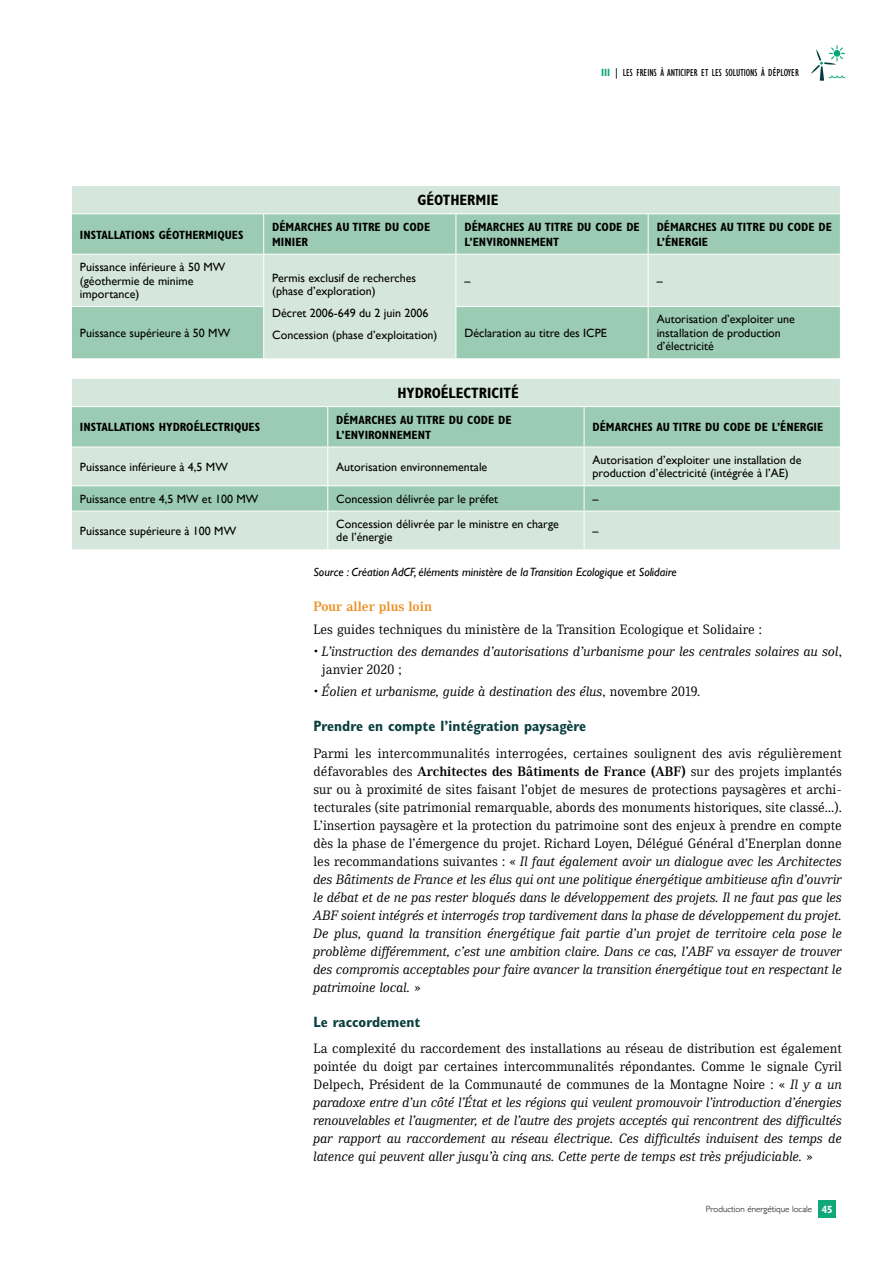
<style>
.page{position:relative;width:893px;height:1263px;background:#fff}
.page>*{position:absolute;margin:0;border:0;box-sizing:border-box;transform-origin:0 0}
.t1{font:700 condensed 15px "Gill Sans";color:#0b3e3e}
.t2{font:700 condensed 15px "Gill Sans";color:#000}
.t3{font:italic 13.5px/18px "Skopex Serif";color:#000;text-align:justify}
.t4{font:13.5px "Skopex Serif";color:#000}
.t5{font:700 13.5px "Skopex Serif";color:#ed8e22}
.t6{font:12px/13.5px "Gill Sans";color:#000}
.t7{font:700 condensed 12px "Gill Sans";color:#000}
.t8{font:italic 12px "Gill Sans";color:#000}
.t9{font:condensed 10.5px "Gill Sans";color:#000}
.t10{font:700 condensed 10.5px "Gill Sans";color:#fff}
.t11{font:300 9px "Gill Sans";color:#000}
.s1{font-weight:700;color:#0ea879}
.s2{font-style:normal}
.s3{font-weight:700;font-style:normal}
</style>
<div class="page">
<div style="left:72px;top:186px;width:768px;height:27px;background:#d5e7dc"></div>
<svg style="left:72px;top:214px;width:768px;height:144px;background:#b5d7c5"></svg>
<hr style="left:263px;top:214px;width:1px;height:40px;background:#fff">
<hr style="left:456px;top:214px;width:1px;height:40px;background:#fff">
<hr style="left:648px;top:214px;width:1px;height:40px;background:#fff">
<hr style="left:648px;top:255px;width:1px;height:51px;background:#fff">
<hr style="left:648px;top:307px;width:1px;height:51px;background:#fff">
<hr style="left:71px;top:254px;width:193px;height:1px;background:#fff">
<hr style="left:456px;top:254px;width:192px;height:1px;background:#fff">
<hr style="left:648px;top:254px;width:193px;height:1px;background:#fff">
<hr style="left:71px;top:306px;width:193px;height:1px;background:#fff">
<hr style="left:456px;top:306px;width:192px;height:1px;background:#fff">
<hr style="left:648px;top:306px;width:193px;height:1px;background:#fff">
<hr style="left:264px;top:254px;width:192px;height:1px;background:#fff">
<hr style="left:263px;top:255px;width:1px;height:51px;background:#fff">
<hr style="left:456px;top:255px;width:1px;height:51px;background:#fff">
<hr style="left:263px;top:307px;width:1px;height:51px;background:#fff">
<hr style="left:456px;top:307px;width:1px;height:51px;background:#fff">
<div style="left:72px;top:379px;width:768px;height:170px;background:#d5e7dc"></div>
<svg style="left:72px;top:407px;width:768px;height:104px;background:#b1d5c2"></svg>
<hr style="left:327px;top:407px;width:1px;height:40px;background:#fff">
<hr style="left:584px;top:407px;width:1px;height:40px;background:#fff">
<hr style="left:327px;top:447px;width:1px;height:38px;background:#fff">
<hr style="left:584px;top:447px;width:1px;height:38px;background:#fff">
<svg style="left:584px;top:486px;width:1px;height:25px"></svg>
<hr style="left:584px;top:511px;width:1px;height:38px;background:#fff">
<hr style="left:71px;top:447px;width:257px;height:1px;background:#fff">
<hr style="left:328px;top:447px;width:256px;height:1px;background:#fff">
<hr style="left:584px;top:447px;width:257px;height:1px;background:#fff">
<hr style="left:328px;top:485px;width:256px;height:1px;background:#fff">
<hr style="left:584px;top:485px;width:257px;height:1px;background:#fff">
<hr style="left:71px;top:511px;width:257px;height:1px;background:#fff">
<hr style="left:328px;top:511px;width:256px;height:1px;background:#fff">
<hr style="left:584px;top:511px;width:257px;height:1px;background:#fff">
<hr style="left:71px;top:406px;width:257px;height:1px;background:#fff">
<hr style="left:328px;top:406px;width:256px;height:1px;background:#fff">
<hr style="left:584px;top:406px;width:257px;height:1px;background:#fff">
<hr style="left:71px;top:485px;width:257px;height:1px;background:#fff">
<svg style="left:327px;top:486px;width:1px;height:25px"></svg>
<hr style="left:327px;top:511px;width:1px;height:38px;background:#fff">
<svg style="left:811px;top:45px;width:34px;height:36px"></svg>
<div style="left:819px;top:1200px;width:17px;height:17px;background:#0ea879"></div>
<p class="t9" style="left:601px;top:67px;width:199px"><span class="s1">III</span> | LES FREINS À ANTICIPER ET LES SOLUTIONS À DÉPLOYER</p>
<p class="t7" style="left:80px;top:227px;width:165px">INSTALLATIONS GÉOTHERMIQUES</p>
<p class="t2" style="left:418px;top:191px;width:81px">GÉOTHERMIE</p>
<p class="t7" style="left:272px;top:220px;width:87px">DÉMARCHES AU TITR</p>
<p class="t7" style="left:375px;top:220px;width:57px">E DU CODE</p>
<p class="t7" style="left:272px;top:234px;width:36px">MINIER</p>
<p class="t7" style="left:464px;top:220px;width:87px">DÉMARCHES AU TITR</p>
<p class="t7" style="left:567px;top:220px;width:74px">E DU CODE DE</p>
<p class="t7" style="left:464px;top:234px;width:95px">L’ENVIRONNEMENT</p>
<p class="t7" style="left:657px;top:220px;width:87px">DÉMARCHES AU TITR</p>
<p class="t7" style="left:759px;top:220px;width:74px">E DU CODE DE</p>
<p class="t7" style="left:657px;top:234px;width:53px">L’ÉNERGIE</p>
<p class="t6" style="left:80px;top:260px;width:147px">Puissance inférieure à 50 MW (géothermie de minime importance)</p>
<p class="t6" style="left:272px;top:271px;width:145px">Permis exclusif de recherches (phase d’exploration)</p>
<p class="t6" style="left:272px;top:302px;width:167px;line-height:22px">Décret 2006-649 du 2 juin 2006<br>Concession (phase d’exploitation)</p>
<p class="t6" style="left:464px;top:274px;width:7px">–</p>
<p class="t6" style="left:657px;top:274px;width:7px">–</p>
<p class="t6" style="left:657px;top:312px;width:140px">Autorisation d’exploiter une installation de production d’électricité</p>
<p class="t6" style="left:80px;top:326px;width:152px">Puissance supérieure à 50 MW</p>
<p class="t6" style="left:464px;top:326px;width:144px">Déclaration au titre des ICPE</p>
<p class="t7" style="left:80px;top:420px;width:101px">INSTALLATIO NS HYDROÉ</p>
<p class="t7" style="left:200px;top:420px;width:62px">LECTRI QUES</p>
<p class="t2" style="left:397px;top:384px;width:123px">HYDROÉLECTRICITÉ</p>
<p class="t7" style="left:336px;top:413px;width:87px">DÉMARCHES AU TITR</p>
<p class="t7" style="left:439px;top:413px;width:74px">E DU CODE DE</p>
<p class="t7" style="left:336px;top:427px;width:95px">L’ENVIRONNEMENT</p>
<p class="t7" style="left:593px;top:420px;width:87px">DÉMARCHES AU TITR</p>
<p class="t7" style="left:695px;top:420px;width:130px">E DU CODE DE L’ÉNERGIE</p>
<p class="t6" style="left:80px;top:460px;width:149px">Puissance inférieure à 4,5 MW</p>
<p class="t6" style="left:336px;top:460px;width:153px">Autorisation environnementale</p>
<p class="t6" style="left:593px;top:453px;width:210px">Autorisation d’exploiter une installation de production d’électricité (intégrée à l’AE)</p>
<p class="t6" style="left:80px;top:492px;width:180px">Puissance entre 4,5 MW et 100 MW</p>
<p class="t6" style="left:336px;top:492px;width:163px">Concession délivrée par le préfet</p>
<p class="t6" style="left:593px;top:492px;width:7px">–</p>
<p class="t6" style="left:80px;top:524px;width:158px">Puissance supérieure à 100 MW</p>
<p class="t6" style="left:336px;top:517px;width:224px">Concession délivrée par le ministre en charge de l’énergie</p>
<p class="t6" style="left:593px;top:524px;width:7px">–</p>
<p class="t8" style="left:313px;top:565px;width:365px">Source : Création AdCF, éléments ministère de la Transition Ecologique et Solidaire</p>
<p class="t5" style="left:313px;top:599px;width:120px">Pour aller plus loin</p>
<p class="t4" style="left:313px;top:621px;width:450px">Les guides techniques du ministère de la Transition Ecologique et Solidaire :</p>
<p class="t3" style="left:322px;top:642px;width:521px;text-indent:-9px"><span class="s2">•</span> L’instruction des demandes d’autorisations d’urbanisme pour les centrales solaires au sol<span class="s2">, janvier 2020 ;</span></p>
<p class="t3" style="left:313px;top:682px;width:388px"><span class="s2">•</span> Éolien et urbanisme, guide à destination des élus<span class="s2">, novembre 2019.</span></p>
<p class="t1" style="left:313px;top:717px;width:274px">PRENDRE EN COMPTE L’INTÉGRATION PAYSAGÈRE</p>
<p class="t3" style="left:313px;top:744px;width:530px"><span class="s2">Parmi les intercommunalités interrogées, certaines soulignent des avis régulièrement défavorables des</span> <span class="s3">Architectes des Bâtiments de France (ABF)</span> <span class="s2">sur des projets implantés sur ou à proximité de sites faisant l’objet de mesures de protections paysagères et archi&shy;tecturales (site patrimonial remarquable, abords des monuments historiques, site classé…).<br>L’insertion paysagère et la protection du patrimoine sont des enjeux à prendre en compte dès la phase de l’émergence du projet. Richard Loyen, Délégué Général d’Enerplan donne les recommandations suivantes : «</span> Il faut également avoir un dialogue avec les Architectes des Bâtiments de France et les élus qui ont une politique énergétique ambitieuse afin d’ouvrir le débat et de ne pas rester bloqués dans le développement des projets. Il ne faut pas que les ABF soient intégrés et interrogés trop tardivement dans la phase de développement du projet.<br>De plus, quand la transition énergétique fait partie d’un projet de territoire cela pose le problème différemment, c’est une ambition claire. Dans ce cas, l’ABF va essayer de trouver des compromis acceptables pour faire avancer la transition énergétique tout en respectant le patrimoine local. <span class="s2">»</span></p>
<p class="t1" style="left:313px;top:1013px;width:108px">LE RACCORDEMENT</p>
<p class="t3" style="left:313px;top:1039px;width:530px"><span class="s2">La complexité du raccordement des installations au réseau de distribution est également pointée du doigt par certaines intercommunalités répondantes. Comme le signale Cyril Delpech, Président de la Communauté de communes de la Montagne Noire : «</span> Il y a un paradoxe entre d’un côté l’État et les régions qui veulent promouvoir l’introduction d’énergies renouvelables et l’augmenter, et de l’autre des projets acceptés qui rencontrent des difficultés par rapport au raccordement au réseau électrique. Ces difficultés induisent des temps de latence qui peuvent aller jusqu’à cinq ans. Cette perte de temps est très préjudiciable. <span class="s2">»</span></p>
<p class="t11" style="left:706px;top:1202px;width:108px">Production énergétique locale</p>
<p class="t10" style="left:822px;top:1203px;width:12px">45</p>
</div>
